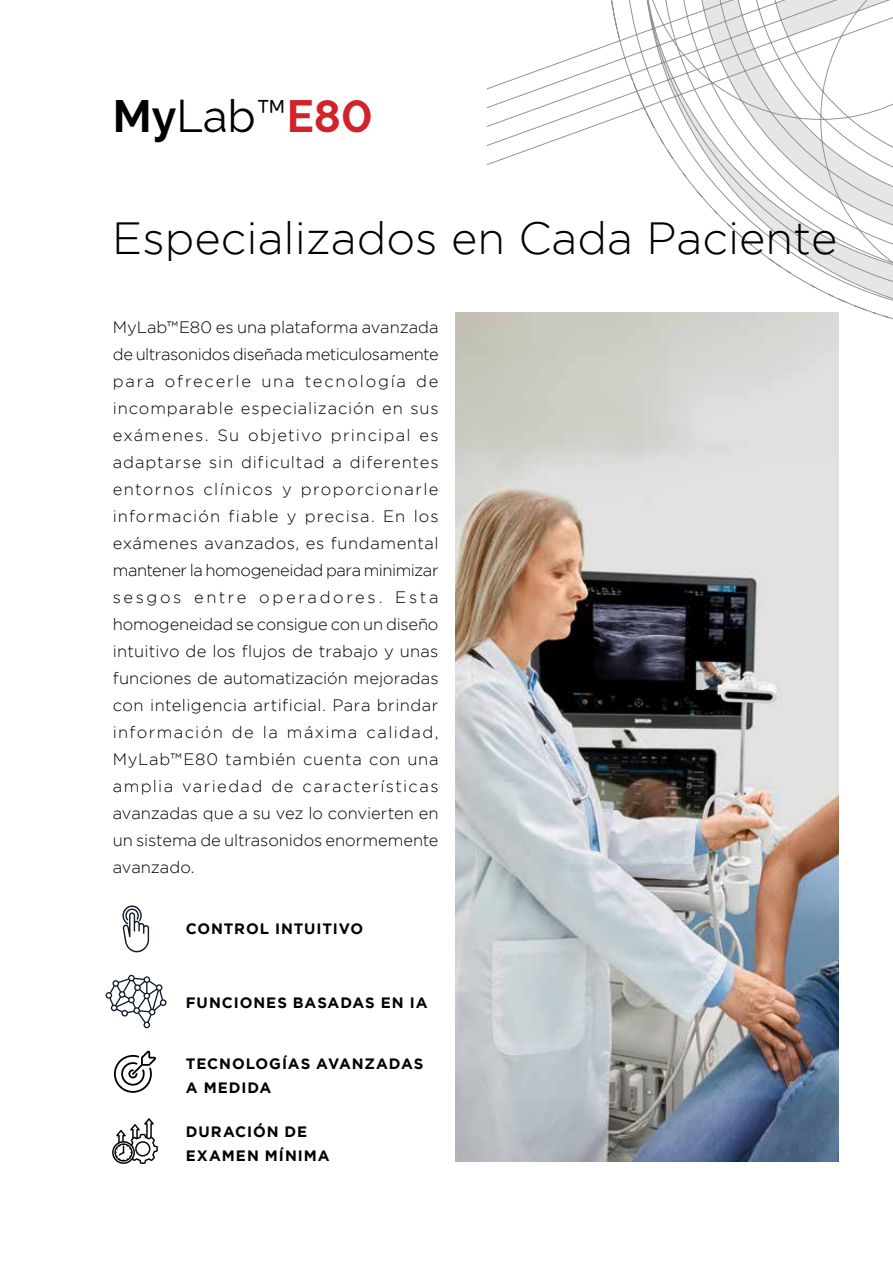
<style>
.page{position:relative;width:893px;height:1263px;background:#fff}
.page>*{position:absolute;margin:0;border:0;box-sizing:border-box;transform-origin:0 0}
.t1{font:300 45px "Gotham HTF";color:#000}
.t2{font:45px "Raleway";color:#000}
.t3{font:300 16.5px/27px "Gotham HTF";letter-spacing:-.005em;color:#000;text-align:justify}
.t4{font:700 15px/24px "Gotham HTF";letter-spacing:.06em;color:#000}
.s1{font-weight:700}
.s2{font-weight:300}
.s3{font-weight:700;color:#d2232a}
</style>
<div class="page">
<svg style="left:486px;top:0;width:407px;height:320px"></svg>
<svg style="left:652px;top:0;width:241px;height:37px"></svg>
<img style="left:455px;top:313px;width:384px;height:848px">
<svg style="left:122px;top:905px;width:27px;height:47px"></svg>
<svg style="left:106px;top:975px;width:61px;height:53px"></svg>
<svg style="left:112px;top:1118px;width:46px;height:46px"></svg>
<svg style="left:114px;top:1051px;width:42px;height:42px"></svg>
<h1 class="t2" style="left:113px;top:90px;width:261px"><span class="s1">My</span>Lab<span class="s2">™</span><span class="s3">E80</span></h1>
<h1 class="t1" style="left:112px;top:213px;width:727px">Especializados en Cada Paciente</h1>
<p class="t3" style="left:113px;top:313px;width:327px">MyLab™E80 es una plataforma avanzada de ultrasonidos diseñada meticulosamente para ofrecerle una tecnología de incomparable especialización en sus exámenes. Su objetivo principal es adaptarse sin dificultad a diferentes entornos clínicos y proporcionarle información fiable y precisa. En los exámenes avanzados, es fundamental mantener la homogeneidad para minimizar sesgos entre operadores. Esta homogeneidad se consigue con un diseño intuitivo de los flujos de trabajo y unas funciones de automatización mejoradas con inteligencia artificial. Para brindar información de la máxima calidad, MyLab™E80 también cuenta con una amplia variedad de características avanzadas que a su vez lo convierten en un sistema de ultrasonidos enormemente avanzado.</p>
<p class="t4" style="left:186px;top:916px;width:179px">CONTROL INTUITIVO</p>
<p class="t4" style="left:186px;top:990px;width:243px">FUNCIONES BASADAS EN IA</p>
<p class="t4" style="left:186px;top:1051px;width:239px">TECNOLOGÍAS AVANZADAS<br>A MEDIDA</p>
<p class="t4" style="left:186px;top:1119px;width:145px">DURACIÓN DE<br>EXAMEN MÍNIMA</p>
</div>
